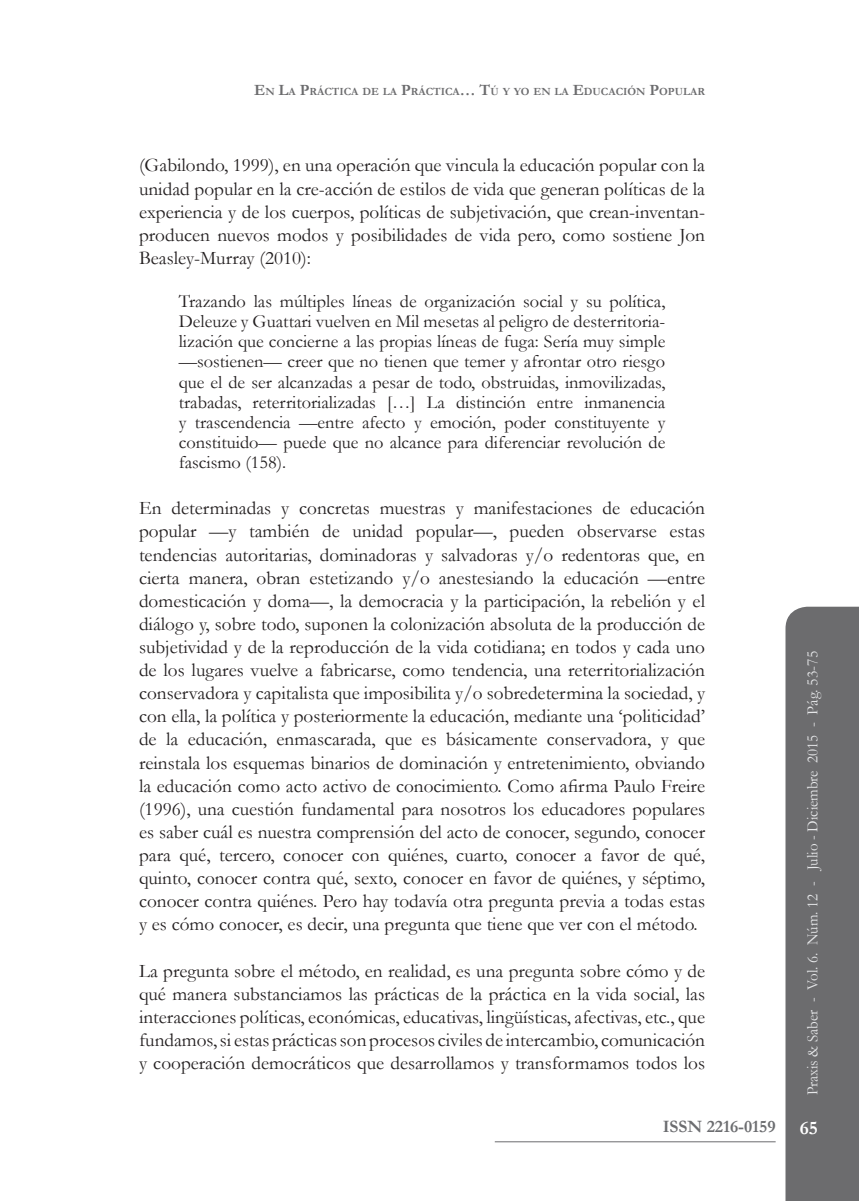
<style>
.page{position:relative;width:859px;height:1201px;background:#fff}
.page>*{position:absolute;margin:0;border:0;box-sizing:border-box;transform-origin:0 0}
.t1{font:19.25px/23.1px "Garamond";color:#231f20;text-align:justify}
.t2{font:700 19.25px "Garamond";color:#fff}
.t3{font:18.38px/20.1px "Garamond";color:#231f20;text-align:justify}
.t4{font:700 17.5px "Garamond";color:#6c6d70}
.t5{font:15.75px "Garamond";color:#e6e7e9;scale:.95 1}
.t6{font:700 11.03px "Garamond";color:#6c6c6e}
.s1{font-size:15.75px}
</style>
<div class="page">
<div style="left:785px;top:606px;width:73px;height:594px;background:#6c6c6e"></div>
<hr style="left:494px;top:1141px;width:281px;height:1px;background:#6c6c6e">
<p class="t6" style="left:254px;top:84px;width:452px"><span class="s1">E</span>N <span class="s1">L</span>A <span class="s1">P</span>RÁCTICA DE LA <span class="s1">P</span>RÁCTICA<span class="s1">… T</span>Ú Y YO EN LA <span class="s1">E</span>DUCACIÓN <span class="s1">P</span>OPULAR</p>
<p class="t1" style="left:139px;top:153px;width:567px">(Gabilondo, 1999), en una operación que vincula la educación popular con la unidad popular en la cre-acción de estilos de vida que generan políticas de la experiencia y de los cuerpos, políticas de subjetivación, que crean-inventan&shy;producen nuevos modos y posibilidades de vida pero, como sostiene Jon Beasley-Murray (2010):</p>
<p class="t3" style="left:179px;top:291px;width:488px">Trazando las múltiples líneas de organización social y su política, Deleuze y Guattari vuelven en Mil mesetas al peligro de desterritoria&shy;lización que concierne a las propias líneas de fuga: Sería muy simple —sostienen— creer que no tienen que temer y afrontar otro riesgo que el de ser alcanzadas a pesar de todo, obstruidas, inmovilizadas, trabadas, reterritorializadas […] La distinción entre inmanencia y trascendencia —entre afecto y emoción, poder constituyente y constituido— puede que no alcance para diferenciar revolución de fascismo (158).</p>
<p class="t1" style="left:139px;top:496px;width:567px">En determinadas y concretas muestras y manifestaciones de educación popular —y también de unidad popular—, pueden observarse estas tendencias autoritarias, dominadoras y salvadoras y/o redentoras que, en cierta manera, obran estetizando y/o anestesiando la educación —entre domesticación y doma—, la democracia y la participación, la rebelión y el diálogo y, sobre todo, suponen la colonización absoluta de la producción de subjetividad y de la reproducción de la vida cotidiana; en todos y cada uno de los lugares vuelve a fabricarse, como tendencia, una reterritorialización conservadora y capitalista que imposibilita y/o sobredetermina la sociedad, y con ella, la política y posteriormente la educación, mediante una ‘politicidad’ de la educación, enmascarada, que es básicamente conservadora, y que reinstala los esquemas binarios de dominación y entretenimiento, obviando la educación como acto activo de conocimiento. Como afirma Paulo Freire (1996), una cuestión fundamental para nosotros los educadores populares es saber cuál es nuestra comprensión del acto de conocer, segundo, conocer para qué, tercero, conocer con quiénes, cuarto, conocer a favor de qué, quinto, conocer contra qué, sexto, conocer en favor de quiénes, y séptimo, conocer contra quiénes. Pero hay todavía otra pregunta previa a todas estas y es cómo conocer, es decir, una pregunta que tiene que ver con el método.</p>
<p class="t1" style="left:139px;top:958px;width:567px">La pregunta sobre el método, en realidad, es una pregunta sobre cómo y de qué manera substanciamos las prácticas de la práctica en la vida social, las interacciones políticas, económicas, educativas, lingüísticas, afectivas, etc., que fundamos, si estas prácticas son procesos civiles de intercambio, comunicación y cooperación democráticos que desarrollamos y transformamos todos los</p>
<p class="t5" style="left:801px;top:1095px;width:469px;rotate:-90deg">Praxis &amp; Saber - Vol. 6. Núm. 12 - Julio - Diciembre 2015 - Pág. 53-75</p>
<p class="t4" style="left:662px;top:1114px;width:114px">ISSN 2216-0159</p>
<p class="t2" style="left:799px;top:1114px;width:20px">65</p>
</div>
